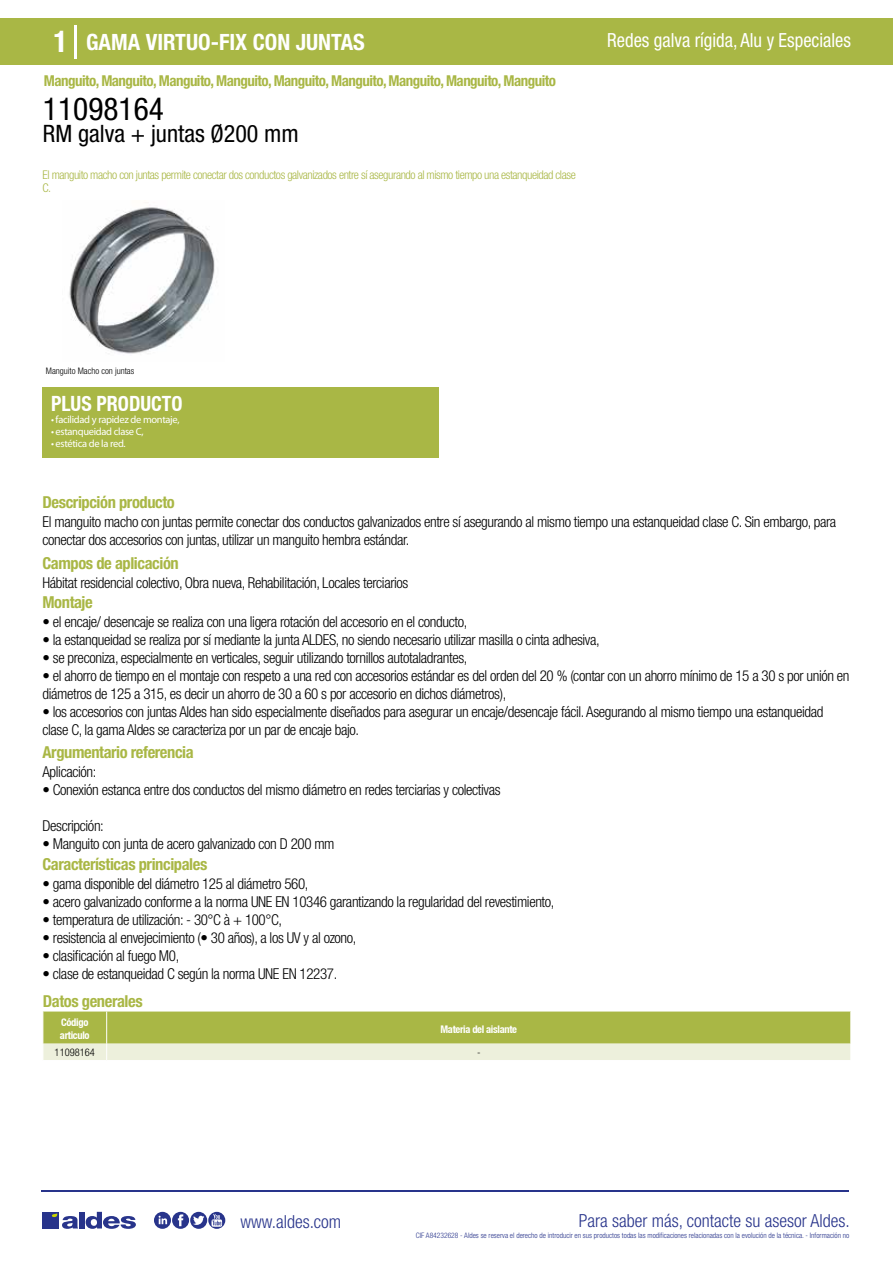
<style>
.page{position:relative;width:893px;height:1263px;background:#fff}
.page>*{position:absolute;margin:0;border:0;box-sizing:border-box;transform-origin:0 0}
.t1{font:condensed 31.5px "Helvetica Neue LT Std";color:#000}
.t2{font:condensed 24px "Helvetica Neue LT Std";color:#000}
.t3{font:700 condensed 22.5px "Helvetica Neue LT Std";color:#fff}
.t4{font:700 condensed 21px "Helvetica Neue";color:#fff;scale:.95 1}
.t5{font:condensed 19.5px "Helvetica Neue LT Std";color:#fff;scale:.95 1}
.t6{font:300 condensed 18px "Helvetica Neue";color:#28348b}
.t7{font:700 condensed 16.5px "Helvetica Neue LT Std";letter-spacing:-.025em;color:#a9b745}
.t8{font:300 condensed 15px/18px "Helvetica Neue LT Std";letter-spacing:-.025em;color:#000}
.t9{font:700 condensed 15px "Helvetica Neue LT Std";letter-spacing:-.035em;color:#a9b745}
.t10{font:300 condensed 12px/13.5px "Helvetica Neue LT Std";letter-spacing:-.035em;color:#a9b745}
.t11{font:10.5px "Myriad Pro";letter-spacing:-.03em;color:#fff}
.t12{font:700 condensed 10.5px/13.5px "Helvetica Neue";letter-spacing:-.03em;color:#fff}
.t13{font:300 condensed 10.5px "Helvetica Neue";color:#000}
.t14{font:300 condensed 9px "Helvetica Neue";color:#000}
.t15{font:300 condensed 7.5px "Helvetica Neue";color:#28348b}
.s1{font-size:30px}
</style>
<div class="page">
<div style="left:0;top:18px;width:893px;height:46px;background:#a9b745"></div>
<div style="left:43px;top:387px;width:396px;height:70px;background:#a9b745"></div>
<hr style="left:74px;top:25px;width:2px;height:33px;background:#fff">
<svg style="left:69px;top:202px;width:146px;height:152px"></svg>
<svg style="left:43px;top:1011px;width:808px;height:49px;background:#c1cb7a"></svg>
<hr style="left:41px;top:1190px;width:808px;height:1px;background:#28348b">
<svg style="left:154px;top:1212px;width:71px;height:17px"></svg>
<div style="left:42px;top:1212px;width:17px;height:16px;background:#28348b"></div>
<div style="left:79px;top:1212px;width:5px;height:16px;background:#28348b"></div>
<svg style="left:86px;top:1212px;width:50px;height:17px"></svg>
<svg style="left:52px;top:1213px;width:26px;height:16px"></svg>
<h3 class="t3" style="left:54px;top:28px;width:313px"><span class="s1">1</span> GAMA VIRTUO-FIX CON JUNTAS</h3>
<h3 class="t5" style="left:607px;top:29px;width:258px">Redes galva rígida, Alu y Especiales</h3>
<p class="t9" style="left:44px;top:71px;width:513px">Manguito, Manguito, Manguito, Manguito, Manguito, Manguito, Manguito, Manguito, Manguito</p>
<h1 class="t1" style="left:43px;top:91px;width:122px">11098164</h1>
<h2 class="t2" style="left:43px;top:120px;width:257px">RM galva + juntas Ø200 mm</h2>
<p class="t10" style="left:43px;top:167px;width:535px">El manguito macho con juntas permite conectar dos conductos galvanizados entre sí asegurando al mismo tiempo una estanqueidad clase<br>C.</p>
<p class="t14" style="left:46px;top:365px;width:90px">Manguito Macho con juntas</p>
<h3 class="t4" style="left:51px;top:391px;width:140px">PLUS PRODUCTO</h3>
<p class="t11" style="left:51px;top:413px;width:130px">• facilidad y rapidez de montaje,</p>
<p class="t11" style="left:51px;top:425px;width:94px">• estanqueidad clase C,</p>
<p class="t11" style="left:51px;top:437px;width:76px">• estética de la red.</p>
<p class="t7" style="left:43px;top:492px;width:134px">Descripción producto</p>
<p class="t8" style="left:43px;top:513px;width:795px">El manguito macho con juntas permite conectar dos conductos galvanizados entre sí asegurando al mismo tiempo una estanqueidad clase C. Sin embargo, para conectar dos accesorios con juntas, utilizar un manguito hembra estándar.</p>
<p class="t8" style="left:43px;top:573px;width:367px">Hábitat residencial colectivo, Obra nueva, Rehabilitación, Locales terciarios</p>
<p class="t8" style="left:43px;top:613px;width:426px">• el encaje/ desencaje se realiza con una ligera rotación del accesorio en el conducto,</p>
<p class="t8" style="left:43px;top:631px;width:559px">• la estanqueidad se realiza por sí mediante la junta ALDES, no siendo necesario utilizar masilla o cinta adhesiva,</p>
<p class="t8" style="left:43px;top:649px;width:426px">• se preconiza, especialmente en verticales, seguir utilizando tornillos autotaladrantes,</p>
<p class="t8" style="left:43px;top:667px;width:809px">• el ahorro de tiempo en el montaje con respeto a una red con accesorios estándar es del orden del 20 % (contar con un ahorro mínimo de 15 a 30 s por unión en diámetros de 125 a 315, es decir un ahorro de 30 a 60 s por accesorio en dichos diámetros),</p>
<p class="t8" style="left:43px;top:703px;width:782px">• los accesorios con juntas Aldes han sido especialmente diseñados para asegurar un encaje/desencaje fácil. Asegurando al mismo tiempo una estanqueidad clase C, la gama Aldes se caracteriza por un par de encaje bajo.</p>
<p class="t7" style="left:43px;top:553px;width:138px">Campos de aplicación</p>
<p class="t7" style="left:43px;top:592px;width:52px">Montaje</p>
<p class="t7" style="left:43px;top:742px;width:153px">Argumentario referencia</p>
<p class="t8" style="left:43px;top:763px;width:55px">Aplicación:</p>
<p class="t8" style="left:43px;top:781px;width:459px">• Conexión estanca entre dos conductos del mismo diámetro en redes terciarias y colectivas</p>
<p class="t8" style="left:43px;top:817px;width:63px">Descripción:</p>
<p class="t8" style="left:43px;top:835px;width:294px">• Manguito con junta de acero galvanizado con D 200 mm</p>
<p class="t7" style="left:43px;top:854px;width:166px">Características principales</p>
<p class="t8" style="left:43px;top:875px;width:267px">• gama disponible del diámetro 125 al diámetro 560,</p>
<p class="t8" style="left:43px;top:893px;width:513px">• acero galvanizado conforme a la norma UNE EN 10346 garantizando la regularidad del revestimiento,</p>
<p class="t8" style="left:43px;top:911px;width:241px">• temperatura de utilización: - 30°C à + 100°C,</p>
<p class="t8" style="left:43px;top:929px;width:315px">• resistencia al envejecimiento (• 30 años), a los UV y al ozono,</p>
<p class="t8" style="left:43px;top:947px;width:138px">• clasificación al fuego M0,</p>
<p class="t8" style="left:43px;top:965px;width:296px">• clase de estanqueidad C según la norma UNE EN 12237.</p>
<p class="t7" style="left:43px;top:991px;width:101px">Datos generales</p>
<p class="t12" style="left:60px;top:1015px;width:31px">Código articulo</p>
<p class="t12" style="left:440px;top:1022px;width:78px">Materia del aislante</p>
<p class="t13" style="left:55px;top:1046px;width:42px">11098164</p>
<p class="t13" style="left:477px;top:1046px;width:5px">-</p>
<p class="t6" style="left:240px;top:1211px;width:102px">www.aldes.com</p>
<p class="t6" style="left:579px;top:1211px;width:272px">Para saber más, contacte su asesor Aldes.</p>
<p class="t15" style="left:416px;top:1230px;width:435px">CIF A84232628 - Aldes se reserva el derecho de introducir en sus productos todas las modificaciones relacionadas con la evolución de la técnica. - Información no</p>
</div>
